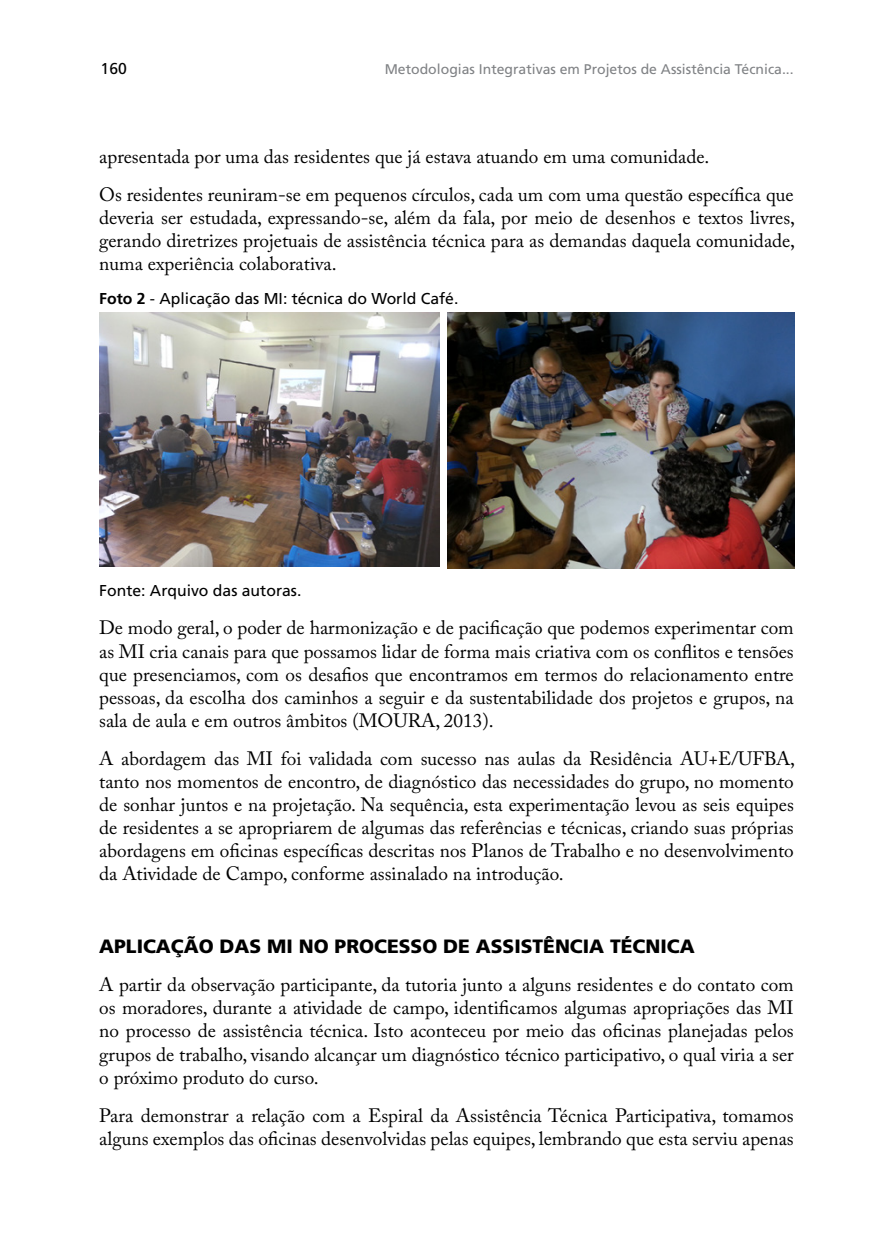
<style>
.page{position:relative;width:893px;height:1241px;background:#fff}
.page>*{position:absolute;margin:0;border:0;box-sizing:border-box;transform-origin:0 0}
.t1{font:19.25px/23.1px "Adobe Caslon Pro";color:#000;text-align:justify}
.t2{font:900 19.25px "Frutiger LT Std";color:#000}
.t3{font:15.75px "Frutiger LT Std";color:#000}
.t4{font:14px "Frutiger LT Std";color:#808285}
.s1{font-weight:700}
</style>
<div class="page">
<img style="left:99px;top:312px;width:340px;height:254px">
<img style="left:448px;top:312px;width:346px;height:256px">
<p class="t3" style="left:101px;top:60px;width:28px">160</p>
<p class="t4" style="left:385px;top:61px;width:410px">Metodologias Integrativas em Projetos de Assistência Técnica...</p>
<p class="t1" style="left:99px;top:137px;width:696px;line-height:38px">apresentada por uma das residentes que já estava atuando em uma comunidade.<br>Os residentes reuniram-se em pequenos círculos, cada um com uma questão específica que</p>
<p class="t1" style="left:99px;top:206px;width:697px">deveria ser estudada, expressando-se, além da fala, por meio de desenhos e textos livres, gerando diretrizes projetuais de assistência técnica para as demandas daquela comunidade, numa experiência colaborativa.</p>
<p class="t3" style="left:99px;top:289px;width:361px"><span class="s1">Foto 2</span> - Aplicação das MI: técnica do World Café.</p>
<p class="t3" style="left:99px;top:581px;width:204px">Fonte: Arquivo das autoras.</p>
<p class="t1" style="left:99px;top:616px;width:696px">De modo geral, o poder de harmonização e de pacificação que podemos experimentar com as MI cria canais para que possamos lidar de forma mais criativa com os conflitos e tensões que presenciamos, com os desafios que encontramos em termos do relacionamento entre pessoas, da escolha dos caminhos a seguir e da sustentabilidade dos projetos e grupos, na sala de aula e em outros âmbitos (MOURA, 2013).</p>
<p class="t1" style="left:99px;top:746px;width:697px">A abordagem das MI foi validada com sucesso nas aulas da Residência AU+E/UFBA, tanto nos momentos de encontro, de diagnóstico das necessidades do grupo, no momento de sonhar juntos e na projetação. Na sequência, esta experimentação levou as seis equipes de residentes a se apropriarem de algumas das referências e técnicas, criando suas próprias abordagens em oficinas específicas descritas nos Planos de Trabalho e no desenvolvimento da Atividade de Campo, conforme assinalado na introdução.</p>
<p class="t2" style="left:99px;top:934px;width:389px">APLICAÇÃO DAS MI NO PROCESSO DE ASSIST</p>
<p class="t2" style="left:543px;top:934px;width:39px">ÊNCIA</p>
<p class="t2" style="left:610px;top:934px;width:63px">TÉCNICA</p>
<p class="t1" style="left:99px;top:972px;width:696px">A partir da observação participante, da tutoria junto a alguns residentes e do contato com os moradores, durante a atividade de campo, identificamos algumas apropriações das MI no processo de assistência técnica. Isto aconteceu por meio das oficinas planejadas pelos grupos de trabalho, visando alcançar um diagnóstico técnico participativo, o qual viria a ser o próximo produto do curso.</p>
<p class="t1" style="left:99px;top:1103px;width:696px">Para demonstrar a relação com a Espiral da Assistência Técnica Participativa, tomamos alguns exemplos das oficinas desenvolvidas pelas equipes, lembrando que esta serviu apenas</p>
</div>
